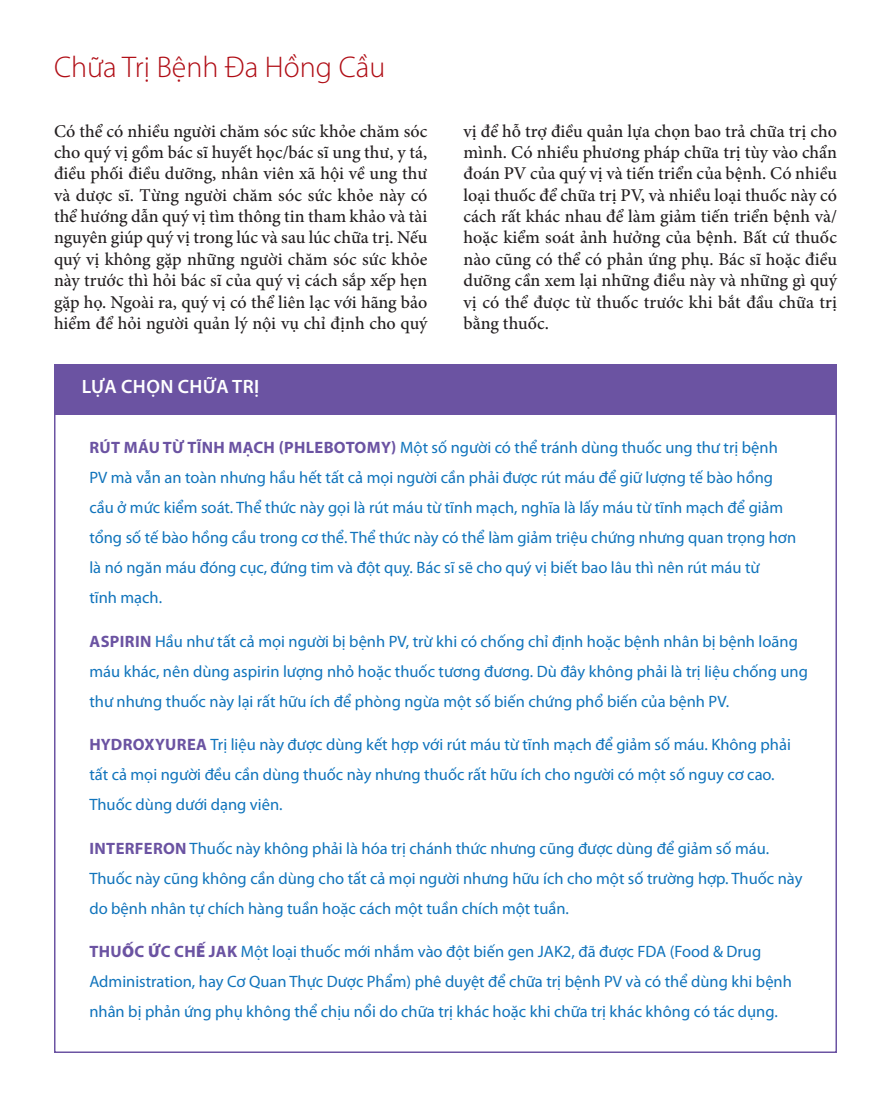
<style>
.page{position:relative;width:891px;height:1107px;background:#fff}
.page>*{position:absolute;margin:0;border:0;box-sizing:border-box;transform-origin:0 0}
.t1{font:300 30px "Myriad Pro";color:#b00d15}
.Call_Out_Header_In_B{font:600 19.35px "Myriad Pro";letter-spacing:.02em;color:#fff}
.t2{font:500 18px/21.3px "Minion Pro";color:#231f20;text-align:justify}
.Call_Out_Body_Roman{font:16.5px/30px "Myriad Pro";color:#1074bc}
.s1{font-weight:700;color:#6b53a2}
.s2{font-weight:900;color:#6b53a2}
</style>
<div class="page">
<div style="left:54px;top:364px;width:783px;height:51px;background:#6b53a2"></div>
<p class="t1" style="left:54px;top:48px;width:333px">Chữa Trị Bệnh Đa Hồng Cầu</p>
<p class="t2" style="left:54px;top:120px;width:375px">Có thể có nhiều người chăm sóc sức khỏe chăm sóc cho quý vị gồm bác sĩ huyết học/bác sĩ ung thư, y tá, điều phối điều dưỡng, nhân viên xã hội về ung thư và dược sĩ. Từng người chăm sóc sức khỏe này có thể hướng dẫn quý vị tìm thông tin tham khảo và tài nguyên giúp quý vị trong lúc và sau lúc chữa trị. Nếu quý vị không gặp những người chăm sóc sức khỏe này trước thì hỏi bác sĩ của quý vị cách sắp xếp hẹn gặp họ. Ngoài ra, quý vị có thể liên lạc với hãng bảo hiểm để hỏi người quản lý nội vụ chỉ định cho quý</p>
<p class="t2" style="left:464px;top:120px;width:375px">vị để hỗ trợ điều quản lựa chọn bao trả chữa trị cho mình. Có nhiều phương pháp chữa trị tùy vào chẩn đoán PV của quý vị và tiến triển của bệnh. Có nhiều loại thuốc để chữa trị PV, và nhiều loại thuốc này có cách rất khác nhau để làm giảm tiến triển bệnh và/ hoặc kiểm soát ảnh hưởng của bệnh. Bất cứ thuốc nào cũng có thể có phản ứng phụ. Bác sĩ hoặc điều dưỡng cần xem lại những điều này và những gì quý vị có thể được từ thuốc trước khi bắt đầu chữa trị bằng thuốc.</p>
<p class="Call_Out_Header_In_B" style="left:82px;top:375px;width:179px">LỰA CHỌN CHỮA TRỊ</p>
<p class="Call_Out_Body_Roman" style="left:89px;top:432px;width:708px"><span class="s1">RÚT MÁU TỪ TĨNH MẠCH (PHLEBOTOMY)</span> Một số người có thể tránh dùng thuốc ung thư trị bệnh PV mà vẫn an toàn nhưng hầu hết tất cả mọi người cần phải được rút máu để giữ lượng tế bào hồng cầu ở mức kiểm soát. Thể thức này gọi là rút máu từ tĩnh mạch, nghĩa là lấy máu từ tĩnh mạch để giảm tổng số tế bào hồng cầu trong cơ thể. Thể thức này có thể làm giảm triệu chứng nhưng quan trọng hơn là nó ngăn máu đóng cục, đứng tim và đột quỵ. Bác sĩ sẽ cho quý vị biết bao lâu thì nên rút máu từ<br>tĩnh mạch.</p>
<p class="Call_Out_Body_Roman" style="left:89px;top:626px;width:720px"><span class="s1">ASPIRIN</span> Hầu như tất cả mọi người bị bệnh PV, trừ khi có chống chỉ định hoặc bệnh nhân bị bệnh loãng máu khác, nên dùng aspirin lượng nhỏ hoặc thuốc tương đương. Dù đây không phải là trị liệu chống ung thư nhưng thuốc này lại rất hữu ích để phòng ngừa một số biến chứng phổ biến của bệnh PV.</p>
<p class="Call_Out_Body_Roman" style="left:89px;top:729px;width:703px"><span class="s1">HYDROXYUREA</span> Trị liệu này được dùng kết hợp với rút máu từ tĩnh mạch để giảm số máu. Không phải tất cả mọi người đều cần dùng thuốc này nhưng thuốc rất hữu ích cho người có một số nguy cơ cao.<br>Thuốc dùng dưới dạng viên.</p>
<p class="Call_Out_Body_Roman" style="left:89px;top:833px;width:715px"><span class="s1">INTERFERON</span> Thuốc này không phải là hóa trị chánh thức nhưng cũng được dùng để giảm số máu.<br>Thuốc này cũng không cần dùng cho tất cả mọi người nhưng hữu ích cho một số trường hợp. Thuốc này do bệnh nhân tự chích hàng tuần hoặc cách một tuần chích một tuần.</p>
<p class="Call_Out_Body_Roman" style="left:89px;top:936px;width:704px"><span class="s1">THU</span><span class="s2">Ố</span><span class="s1">C</span> <span class="s2">Ứ</span><span class="s1">C CH</span><span class="s2">Ế</span> <span class="s1">JAK</span> Một loại thuốc mới nhắm vào đột biến gen JAK2, đã được FDA (Food &amp; Drug<br>Administration, hay Cơ Quan Thực Dược Phẩm) phê duyệt để chữa trị bệnh PV và có thể dùng khi bệnh nhân bị phản ứng phụ không thể chịu nổi do chữa trị khác hoặc khi chữa trị khác không có tác dụng.</p>
</div>
